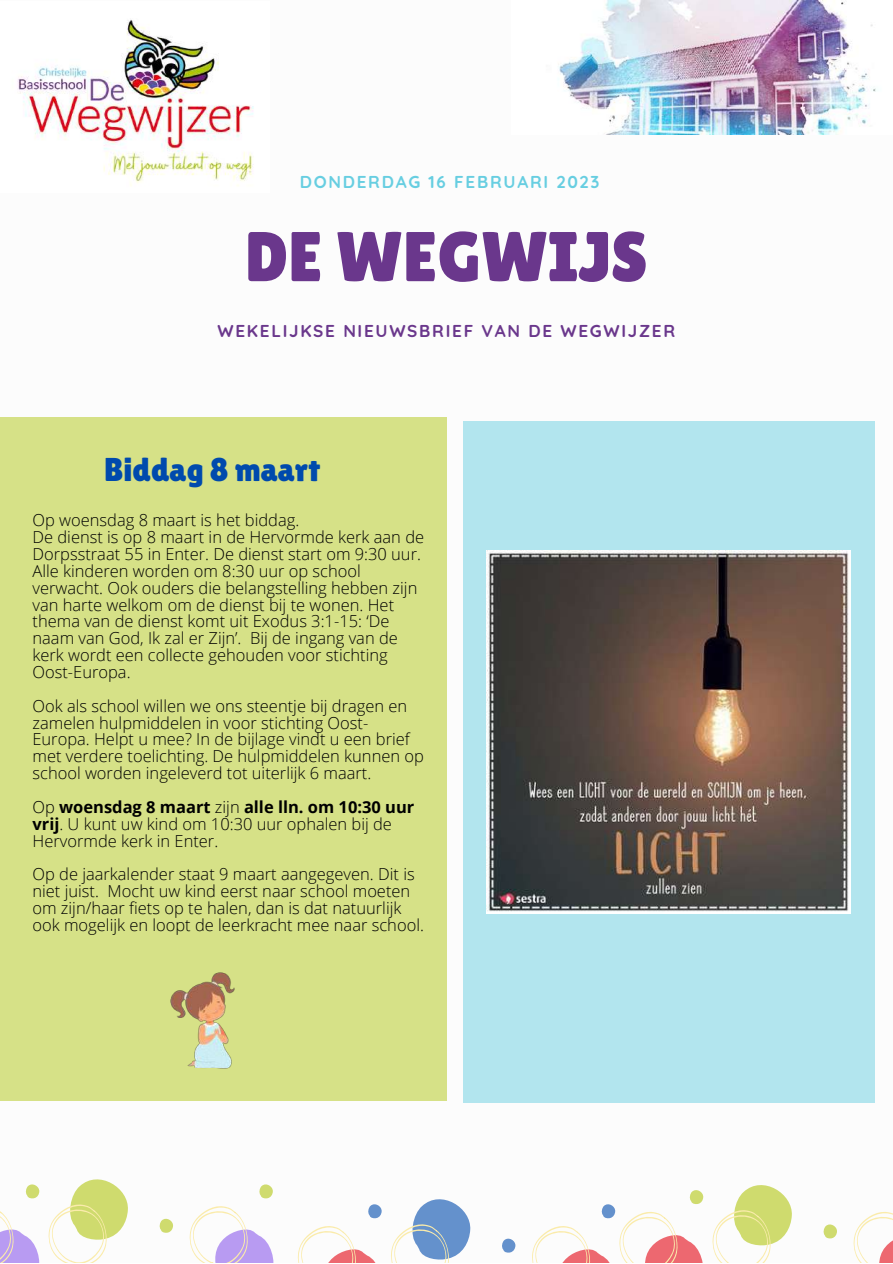
<style>
.page{position:relative;width:893px;height:1264px;background:#fff}
.page>*{position:absolute;margin:0;border:0;box-sizing:border-box;transform-origin:0 0}
.t1{font:70.2px "Lilita One";color:#6a378c}
.t2{font:33px "Lilita One";color:#004aad}
.t3{font:700 17.1px "Quicksand";letter-spacing:.1em;color:#6a378c}
.t4{font:700 17.1px "Quicksand";letter-spacing:.1em;color:#67cee1}
.t5{font:300 16.5px/16.8px "Open Sans";color:#000}
.s1{font-weight:700}
</style>
<div class="page">
<img style="left:559px;top:0;width:317px;height:135px">
<svg style="left:853px;top:1211px;width:39px;height:51px"></svg>
<svg style="left:823px;top:1224px;width:14px;height:14px"></svg>
<svg style="left:712px;top:1185px;width:80px;height:77px"></svg>
<svg style="left:532px;top:1190px;width:172px;height:72px"></svg>
<svg style="left:502px;top:1238px;width:13px;height:14px"></svg>
<svg style="left:297px;top:1199px;width:174px;height:63px"></svg>
<svg style="left:259px;top:1184px;width:14px;height:14px"></svg>
<svg style="left:189px;top:1206px;width:85px;height:56px"></svg>
<svg style="left:159px;top:1218px;width:14px;height:15px"></svg>
<svg style="left:25px;top:1184px;width:15px;height:14px"></svg>
<svg style="left:48px;top:1179px;width:80px;height:83px"></svg>
<svg style="left:0;top:1211px;width:40px;height:51px"></svg>
<div style="left:0;top:417px;width:446px;height:683px;background:#d6e187"></div>
<img style="left:17px;top:20px;width:237px;height:166px">
<div style="left:463px;top:421px;width:411px;height:681px;background:#b2e5ee"></div>
<img style="left:170px;top:972px;width:65px;height:97px">
<img style="left:487px;top:550px;width:363px;height:363px">
<p class="t4" style="left:300px;top:171px;width:301px">DONDERDAG 16 FEBRUARI 2023</p>
<h1 class="t1" style="left:245px;top:216px;width:404px">DE WEGWIJS</h1>
<p class="t3" style="left:217px;top:319px;width:459px">WEKELIJKSE NIEUWSBRIEF VAN DE WEGWIJZER</p>
<h2 class="t2" style="left:104px;top:451px;width:218px">Biddag 8 maart</h2>
<p class="t5" style="left:32px;top:511px;width:393px">Op woensdag 8 maart is het biddag.<br>De dienst is op 8 maart in de Hervormde kerk aan de Dorpsstraat 55 in Enter. De dienst start om 9:30 uur.<br>Alle kinderen worden om 8:30 uur op school verwacht. Ook ouders die belangstelling hebben zijn van harte welkom om de dienst bij te wonen. Het thema van de dienst komt uit Exodus 3:1-15: ‘De naam van God, Ik zal er Zijn’. Bij de ingang van de kerk wordt een collecte gehouden voor stichting Oost-Europa.</p>
<p class="t5" style="left:32px;top:697px;width:393px">Ook als school willen we ons steentje bij dragen en zamelen hulpmiddelen in voor stichting Oost-Europa. Helpt u mee? In de bijlage vindt u een brief met verdere toelichting. De hulpmiddelen kunnen op school worden ingeleverd tot uiterlijk 6 maart.</p>
<p class="t5" style="left:32px;top:798px;width:383px">Op <span class="s1">woensdag 8 maart</span> zijn <span class="s1">alle lln. om 10:30 uur vrij</span>. U kunt uw kind om 10:30 uur ophalen bij de<br>Hervormde kerk in Enter.</p>
<p class="t5" style="left:32px;top:865px;width:393px">Op de jaarkalender staat 9 maart aangegeven. Dit is niet juist. Mocht uw kind eerst naar school moeten om zijn/haar fiets op te halen, dan is dat natuurlijk ook mogelijk en loopt de leerkracht mee naar school.</p>
</div>
